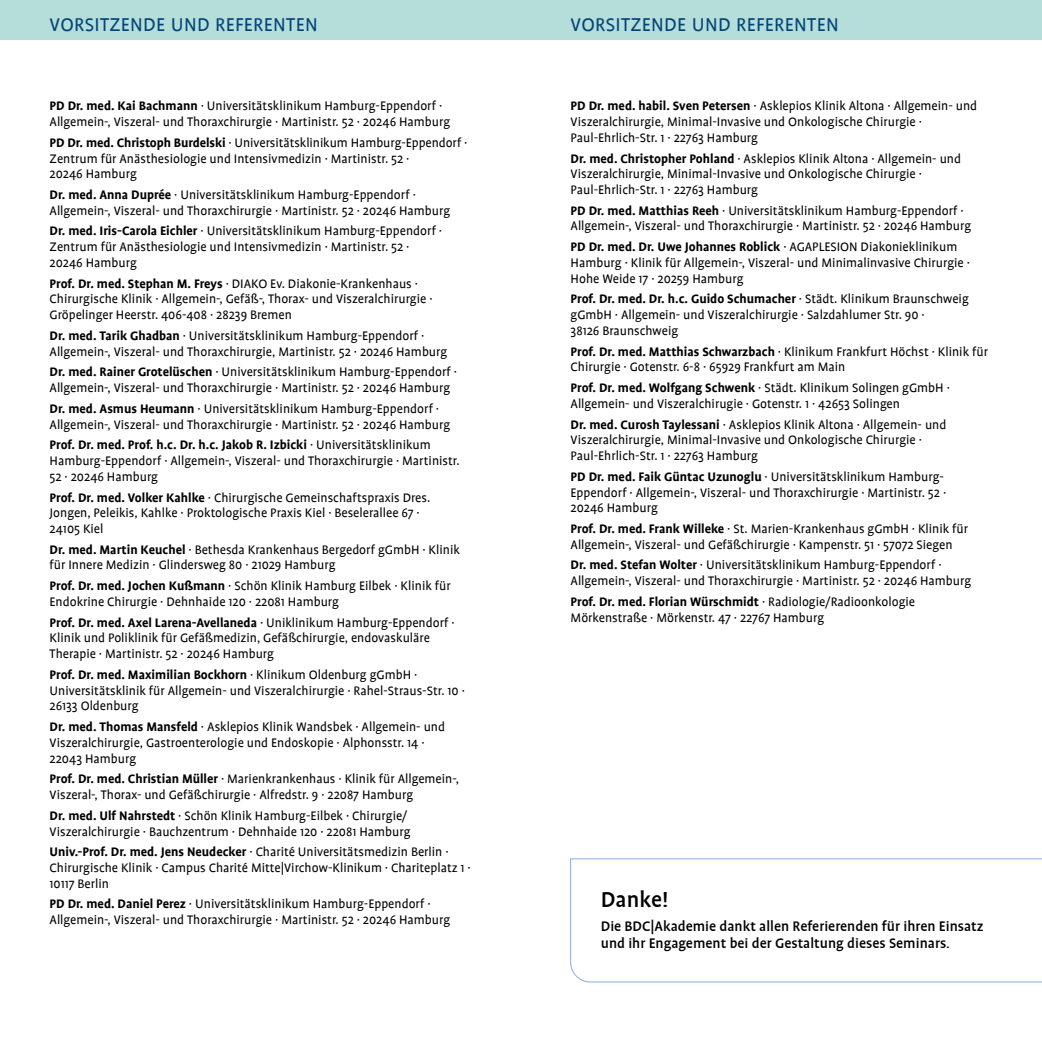
<style>
.page{position:relative;width:1042px;height:1042px;background:#fff}
.page>*{position:absolute;margin:0;border:0;box-sizing:border-box;transform-origin:0 0}
.t1{font:500 24.5px "Profile";color:#000}
.t2{font:21px "Profile";letter-spacing:.015em;color:#004476}
.t3{font:500 15.75px/17.5px "Profile";color:#000}
.t4{font:14px/15.8px "Profile";color:#000}
.s1{font-weight:700}
</style>
<div class="page">
<div style="left:0;top:0;width:1042px;height:40px;background:#b5ddda"></div>
<svg style="left:570px;top:858px;width:472px;height:125px"></svg>
<h2 class="t2" style="left:50px;top:14px;width:270px">VORSITZENDE UND REFERENTEN</h2>
<p class="t4" style="left:50px;top:98px;width:402px"><span class="s1">PD Dr. med. Kai Bachmann</span> · Universitätsklinikum Hamburg-Eppendorf ·<br>Allgemein-, Viszeral- und Thoraxchirurgie · Martinistr. 52 · 20246 Hamburg</p>
<p class="t4" style="left:50px;top:135px;width:419px"><span class="s1">PD Dr. med. Christoph Burdelski</span> · Universitätsklinikum Hamburg-Eppendorf ·<br>Zentrum für Anästhesiologie und Intensivmedizin · Martinistr. 52 ·<br>20246 Hamburg</p>
<p class="t4" style="left:50px;top:187px;width:402px"><span class="s1">Dr. med. Anna Duprée</span> · Universitätsklinikum Hamburg-Eppendorf ·<br>Allgemein-, Viszeral- und Thoraxchirurgie · Martinistr. 52 · 20246 Hamburg</p>
<p class="t4" style="left:50px;top:223px;width:394px"><span class="s1">Dr. med. Iris-Carola Eichler</span> · Universitätsklinikum Hamburg-Eppendorf ·<br>Zentrum für Anästhesiologie und Intensivmedizin · Martinistr. 52 ·<br>20246 Hamburg</p>
<p class="t4" style="left:50px;top:276px;width:384px"><span class="s1">Prof. Dr. med. Stephan M. Freys</span> · DIAKO Ev. Diakonie-Krankenhaus ·<br>Chirurgische Klinik · Allgemein-, Gefäß-, Thorax- und Viszeralchirurgie ·<br>Gröpelinger Heerstr. 406-408 · 28239 Bremen</p>
<p class="t4" style="left:50px;top:328px;width:399px"><span class="s1">Dr. med. Tarik Ghadban</span> · Universitätsklinikum Hamburg-Eppendorf ·<br>Allgemein-, Viszeral- und Thoraxchirurgie, Martinistr. 52 · 20246 Hamburg</p>
<p class="t4" style="left:50px;top:364px;width:409px"><span class="s1">Dr. med. Rainer Grotelüschen</span> · Universitätsklinikum Hamburg-Eppendorf ·<br>Allgemein-, Viszeral- und Thoraxchirurgie · Martinistr. 52 · 20246 Hamburg</p>
<p class="t4" style="left:50px;top:401px;width:402px"><span class="s1">Dr. med. Asmus Heumann</span> · Universitätsklinikum Hamburg-Eppendorf ·<br>Allgemein-, Viszeral- und Thoraxchirurgie · Martinistr. 52 · 20246 Hamburg</p>
<p class="t4" style="left:50px;top:437px;width:411px"><span class="s1">Prof. Dr. med. Prof. h.c. Dr. h.c. Jakob R. Izbicki</span> · Universitätsklinikum<br>Hamburg-Eppendorf · Allgemein-, Viszeral- und Thoraxchirurgie · Martinistr.<br>52 · 20246 Hamburg</p>
<p class="t4" style="left:50px;top:489px;width:382px"><span class="s1">Prof. Dr. med. Volker Kahlke</span> · Chirurgische Gemeinschaftspraxis Dres.<br>Jongen, Peleikis, Kahlke · Proktologische Praxis Kiel · Beselerallee 67 ·<br>24105 Kiel</p>
<p class="t4" style="left:50px;top:542px;width:412px"><span class="s1">Dr. med. Martin Keuchel</span> · Bethesda Krankenhaus Bergedorf gGmbH · Klinik für Innere Medizin · Glindersweg 80 · 21029 Hamburg</p>
<p class="t4" style="left:50px;top:578px;width:402px"><span class="s1">Prof. Dr. med. Jochen Kußmann</span> · Schön Klinik Hamburg Eilbek · Klinik für<br>Endokrine Chirurgie · Dehnhaide 120 · 22081 Hamburg</p>
<p class="t4" style="left:50px;top:614px;width:407px"><span class="s1">Prof. Dr. med. Axel Larena-Avellaneda</span> · Uniklinikum Hamburg-Eppendorf ·<br>Klinik und Poliklinik für Gefäßmedizin, Gefäßchirurgie, endovaskuläre<br>Therapie · Martinistr. 52 · 20246 Hamburg</p>
<p class="t4" style="left:50px;top:667px;width:417px"><span class="s1">Prof. Dr. med. Maximilian Bockhorn</span> · Klinikum Oldenburg gGmbH ·<br>Universitätsklinik für Allgemein- und Viszeralchirurgie · Rahel-Straus-Str. 10 ·<br>26133 Oldenburg</p>
<p class="t4" style="left:50px;top:719px;width:397px"><span class="s1">Dr. med. Thomas Mansfeld</span> · Asklepios Klinik Wandsbek · Allgemein- und<br>Viszeralchirurgie, Gastroenterologie und Endoskopie · Alphonsstr. 14 ·<br>22043 Hamburg</p>
<p class="t4" style="left:50px;top:771px;width:411px"><span class="s1">Prof. Dr. med. Christian Müller</span> · Marienkrankenhaus · Klinik für Allgemein-,<br>Viszeral-, Thorax- und Gefäßchirurgie · Alfredstr. 9 · 22087 Hamburg</p>
<p class="t4" style="left:50px;top:808px;width:362px"><span class="s1">Dr. med. Ulf Nahrstedt</span> · Schön Klinik Hamburg-Eilbek · Chirurgie/<br>Viszeralchirurgie · Bauchzentrum · Dehnhaide 120 · 22081 Hamburg</p>
<p class="t4" style="left:50px;top:844px;width:423px"><span class="s1">Univ.-Prof. Dr. med. Jens Neudecker</span> · Charité Universitätsmedizin Berlin ·<br>Chirurgische Klinik · Campus Charité Mitte|Virchow-Klinikum · Chariteplatz 1 ·<br>10117 Berlin</p>
<p class="t4" style="left:50px;top:896px;width:402px"><span class="s1">PD Dr. med. Daniel Perez</span> · Universitätsklinikum Hamburg-Eppendorf ·<br>Allgemein-, Viszeral- und Thoraxchirurgie · Martinistr. 52 · 20246 Hamburg</p>
<h2 class="t2" style="left:570px;top:14px;width:270px">VORSITZENDE UND REFERENTEN</h2>
<p class="t4" style="left:570px;top:98px;width:408px"><span class="s1">PD Dr. med. habil. Sven Petersen</span> · Asklepios Klinik Altona · Allgemein- und<br>Viszeralchirurgie, Minimal-Invasive und Onkologische Chirurgie ·<br>Paul-Ehrlich-Str. 1 · 22763 Hamburg</p>
<p class="t4" style="left:570px;top:150px;width:392px"><span class="s1">Dr. med. Christopher Pohland</span> · Asklepios Klinik Altona · Allgemein- und<br>Viszeralchirurgie, Minimal-Invasive und Onkologische Chirurgie ·<br>Paul-Ehrlich-Str. 1 · 22763 Hamburg</p>
<p class="t4" style="left:570px;top:203px;width:402px"><span class="s1">PD Dr. med. Matthias Reeh</span> · Universitätsklinikum Hamburg-Eppendorf ·<br>Allgemein-, Viszeral- und Thoraxchirurgie · Martinistr. 52 · 20246 Hamburg</p>
<p class="t4" style="left:570px;top:239px;width:401px"><span class="s1">PD Dr. med. Dr. Uwe Johannes Roblick</span> · AGAPLESION Diakonieklinikum<br>Hamburg · Klinik für Allgemein-, Viszeral- und Minimalinvasive Chirurgie ·<br>Hohe Weide 17 · 20259 Hamburg</p>
<p class="t4" style="left:570px;top:291px;width:400px"><span class="s1">Prof. Dr. med. Dr. h.c. Guido Schumacher</span> · Städt. Klinikum Braunschweig gGmbH · Allgemein- und Viszeralchirurgie · Salzdahlumer Str. 90 ·<br>38126 Braunschweig</p>
<p class="t4" style="left:570px;top:343px;width:419px"><span class="s1">Prof. Dr. med. Matthias Schwarzbach</span> · Klinikum Frankfurt Höchst · Klinik für<br>Chirurgie · Gotenstr. 6-8 · 65929 Frankfurt am Main</p>
<p class="t4" style="left:570px;top:380px;width:381px"><span class="s1">Prof. Dr. med. Wolfgang Schwenk</span> · Städt. Klinikum Solingen gGmbH ·<br>Allgemein- und Viszeralchirugie · Gotenstr. 1 · 42653 Solingen</p>
<p class="t4" style="left:570px;top:416px;width:377px"><span class="s1">Dr. med. Curosh Taylessani</span> · Asklepios Klinik Altona · Allgemein- und<br>Viszeralchirurgie, Minimal-Invasive und Onkologische Chirurgie ·<br>Paul-Ehrlich-Str. 1 · 22763 Hamburg</p>
<p class="t4" style="left:570px;top:469px;width:377px"><span class="s1">PD Dr. med. Faik Güntac Uzunoglu</span> · Universitätsklinikum Hamburg-<br>Eppendorf · Allgemein-, Viszeral- und Thoraxchirurgie · Martinistr. 52 ·<br>20246 Hamburg</p>
<p class="t4" style="left:570px;top:521px;width:399px"><span class="s1">Prof. Dr. med. Frank Willeke</span> · St. Marien-Krankenhaus gGmbH · Klinik für<br>Allgemein-, Viszeral- und Gefäßchirurgie · Kampenstr. 51 · 57072 Siegen</p>
<p class="t4" style="left:570px;top:557px;width:402px"><span class="s1">Dr. med. Stefan Wolter</span> · Universitätsklinikum Hamburg-Eppendorf ·<br>Allgemein-, Viszeral- und Thoraxchirurgie · Martinistr. 52 · 20246 Hamburg</p>
<p class="t4" style="left:570px;top:594px;width:346px"><span class="s1">Prof. Dr. med. Florian Würschmidt</span> · Radiologie/Radioonkologie<br>Mörkenstraße · Mörkenstr. 47 · 22767 Hamburg</p>
<h1 class="t1" style="left:601px;top:886px;width:69px">Danke!</h1>
<p class="t3" style="left:601px;top:917px;width:384px">Die BDC|Akademie dankt allen Referierenden für ihren Einsatz und ihr Engagement bei der Gestaltung dieses Seminars.</p>
</div>
